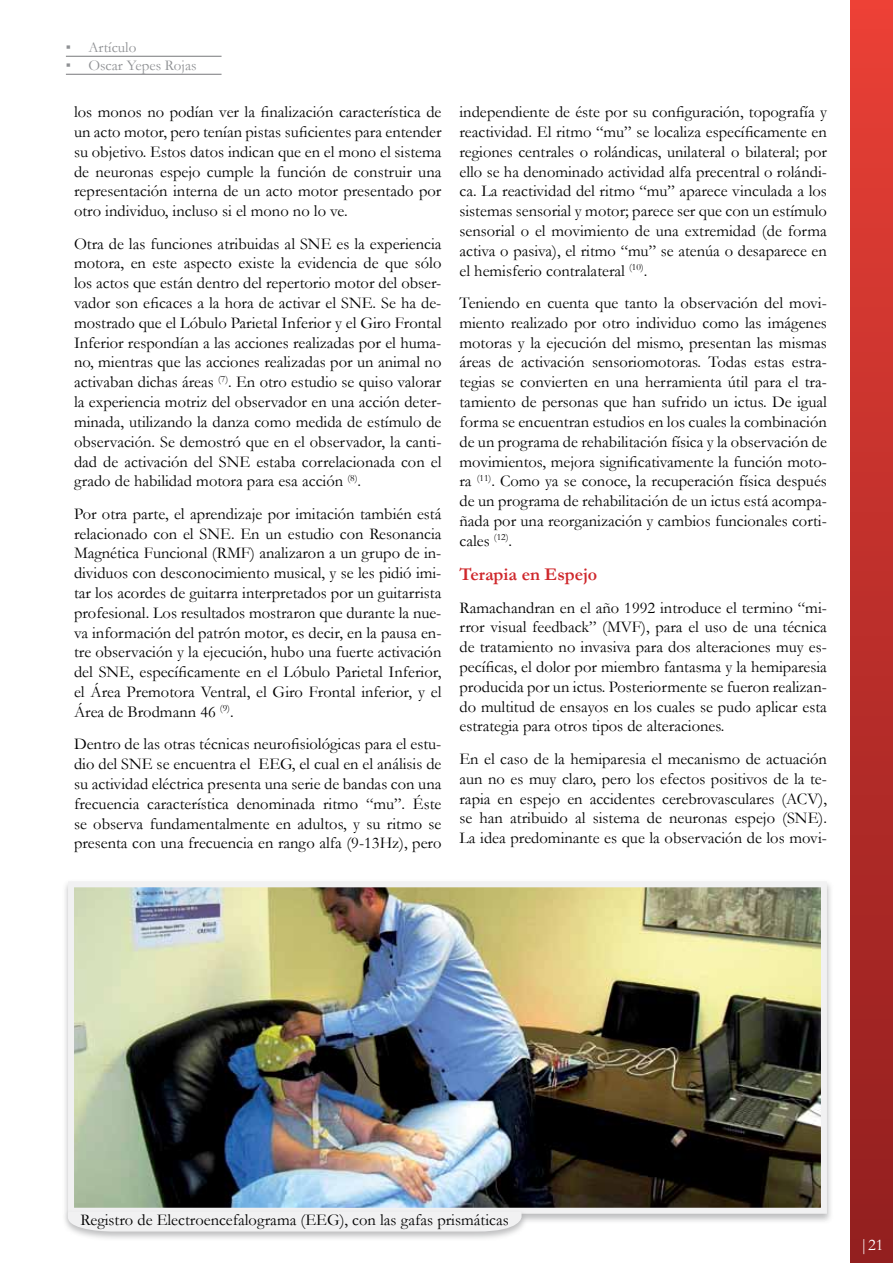
<style>
.page{position:relative;width:893px;height:1263px;background:#fff}
.page>*{position:absolute;margin:0;border:0;box-sizing:border-box;transform-origin:0 0}
.t1{font:700 18px "Garamond";color:#cf272b}
.t2{font:16.5px/19.8px "Garamond";color:#000;text-align:justify}
.t3{font:16.5px "Garamond";color:#fff}
.t4{font:15px "Garamond";color:#8f9194}
.s1{font-family:"Times New Roman"}
</style>
<div class="page">
<div style="left:850px;top:0;width:43px;height:1263px;background:linear-gradient(to bottom,#e94036,#901e1f)"></div>
<div style="left:62px;top:879px;width:771px;height:345px;background:#77787b;opacity:.48"></div>
<img style="left:75px;top:888px;width:745px;height:319px">
<div style="left:68px;top:881px;width:759px;height:333px;border:6px solid #f1f1f2"></div>
<hr style="left:66px;top:56px;width:156px;height:1px;background:#77787b">
<hr style="left:66px;top:74px;width:156px;height:1px;background:#77787b">
<div style="left:62px;top:1209px;width:466px;height:33px;background:#77787b;opacity:.48"></div>
<div style="left:68px;top:1211px;width:454px;height:20px;background:#f1f1f2"></div>
<p class="t4" style="left:66px;top:38px;width:72px"><span class="s1">▪</span> Artículo</p>
<p class="t4" style="left:66px;top:56px;width:132px"><span class="s1">▪</span> Oscar Yepes Rojas</p>
<p class="t2" style="left:74px;top:102px;width:369px">los monos no podían ver la finalización característica de un acto motor, pero tenían pistas suficientes para entender su objetivo. Estos datos indican que en el mono el sistema de neuronas espejo cumple la función de construir una representación interna de un acto motor presentado por otro individuo, incluso si el mono no lo ve.</p>
<p class="t2" style="left:74px;top:233px;width:369px">Otra de las funciones atribuidas al SNE es la experiencia motora, en este aspecto existe la evidencia de que sólo los actos que están dentro del repertorio motor del obser&shy;vador son eficaces a la hora de activar el SNE. Se ha de&shy;mostrado que el Lóbulo Parietal Inferior y el Giro Frontal Inferior respondían a las acciones realizadas por el huma&shy;no, mientras que las acciones realizadas por un animal no activaban dichas áreas <sup>(7)</sup>. En otro estudio se quiso valorar la experiencia motriz del observador en una acción deter&shy;minada, utilizando la danza como medida de estímulo de observación. Se demostró que en el observador, la canti&shy;dad de activación del SNE estaba correlacionada con el grado de habilidad motora para esa acción <sup>(8)</sup>.</p>
<p class="t2" style="left:74px;top:504px;width:369px">Por otra parte, el aprendizaje por imitación también está relacionado con el SNE. En un estudio con Resonancia Magnética Funcional (RMF) analizaron a un grupo de in&shy;dividuos con desconocimiento musical, y se les pidió imi&shy;tar los acordes de guitarra interpretados por un guitarrista profesional. Los resultados mostraron que durante la nue&shy;va información del patrón motor, es decir, en la pausa en&shy;tre observación y la ejecución, hubo una fuerte activación del SNE, específicamente en el Lóbulo Parietal Inferior, el Área Premotora Ventral, el Giro Frontal inferior, y el Área de Brodmann 46 <sup>(9)</sup>.</p>
<p class="t2" style="left:74px;top:734px;width:369px">Dentro de las otras técnicas neurofisiológicas para el estu&shy;dio del SNE se encuentra el EEG, el cual en el análisis de su actividad eléctrica presenta una serie de bandas con una frecuencia característica denominada ritmo “mu”. Éste se observa fundamentalmente en adultos, y su ritmo se presenta con una frecuencia en rango alfa (9-13Hz), pero</p>
<p class="t2" style="left:459px;top:102px;width:369px">independiente de éste por su configuración, topografía y reactividad. El ritmo “mu” se localiza específicamente en regiones centrales o rolándicas, unilateral o bilateral; por ello se ha denominado actividad alfa precentral o rolándi&shy;ca. La reactividad del ritmo “mu” aparece vinculada a los sistemas sensorial y motor; parece ser que con un estímulo sensorial o el movimiento de una extremidad (de forma activa o pasiva), el ritmo “mu” se atenúa o desaparece en el hemisferio contralateral <sup>(10)</sup>.</p>
<p class="t2" style="left:459px;top:293px;width:369px">Teniendo en cuenta que tanto la observación del movi&shy;miento realizado por otro individuo como las imágenes motoras y la ejecución del mismo, presentan las mismas áreas de activación sensoriomotoras. Todas estas estra&shy;tegias se convierten en una herramienta útil para el tra&shy;tamiento de personas que han sufrido un ictus. De igual forma se encuentran estudios en los cuales la combinación de un programa de rehabilitación física y la observación de movimientos, mejora significativamente la función moto&shy;ra <sup>(11)</sup>. Como ya se conoce, la recuperación física después de un programa de rehabilitación de un ictus está acompa&shy;ñada por una reorganización y cambios funcionales corti&shy;cales <sup>(12)</sup>.</p>
<p class="t1" style="left:459px;top:564px;width:139px">Terapia en Espejo</p>
<p class="t2" style="left:459px;top:597px;width:369px">Ramachandran en el año 1992 introduce el termino “mi&shy;rror visual feedback” (MVF), para el uso de una técnica de tratamiento no invasiva para dos alteraciones muy es&shy;pecíficas, el dolor por miembro fantasma y la hemiparesia producida por un ictus. Posteriormente se fueron realizan&shy;do multitud de ensayos en los cuales se pudo aplicar esta estrategia para otros tipos de alteraciones.</p>
<p class="t2" style="left:459px;top:749px;width:369px">En el caso de la hemiparesia el mecanismo de actuación aun no es muy claro, pero los efectos positivos de la te&shy;rapia en espejo en accidentes cerebrovasculares (ACV), se han atribuido al sistema de neuronas espejo (SNE).<br>La idea predominante es que la observación de los movi-</p>
<p class="t2" style="left:81px;top:1209px;width:430px">Registro de Electroencefalograma (EEG), con las gafas prismáticas</p>
<p class="t3" style="left:860px;top:1235px;width:25px">|21</p>
</div>
